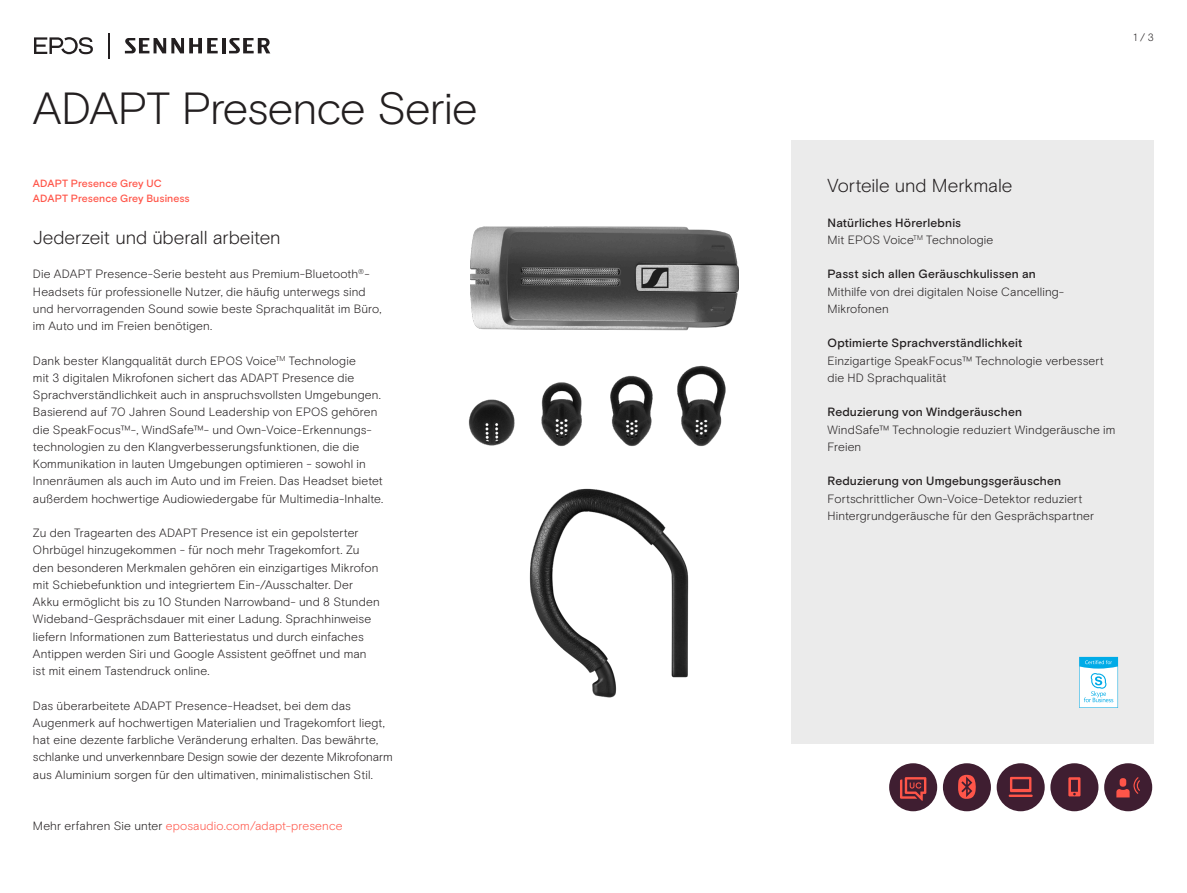
<style>
.page{position:relative;width:1187px;height:893px;background:#fff}
.page>*{position:absolute;margin:0;border:0;box-sizing:border-box;transform-origin:0 0}
.EPOS_headline_32_reg{font:300 45px "EPOS Basis";letter-spacing:-.02em;color:#231f20}
.EPOS_lead_intro_12_5{font:300 18.75px "EPOS Basis";letter-spacing:-.01em;color:#231f20}
.EPOS_bodytext{font:300 12px/17.2px "EPOS Basis";letter-spacing:.01em;color:#231f20}
.EPOS_bodytext-2{font:300 12px "EPOS Basis";letter-spacing:.01em;color:#ff5549}
.EPOS_bodytext-3{font:500 10.5px "EPOS Basis";letter-spacing:.01em;color:#ff5549}
.t1{font:300 10.5px "EPOS Basis";color:#231f20}
.s1{color:#231f20}
.s2{font-weight:500}
</style>
<div class="page">
<img style="left:470px;top:226px;width:268px;height:105px">
<img style="left:468px;top:365px;width:258px;height:82px">
<img style="left:519px;top:444px;width:170px;height:254px">
<svg style="left:108px;top:33px;width:1px;height:25px"></svg>
<svg style="left:229px;top:38px;width:41px;height:15px"></svg>
<svg style="left:125px;top:38px;width:93px;height:15px"></svg>
<hr style="left:222px;top:38px;width:3px;height:15px;background:#231f20">
<svg style="left:34px;top:37px;width:59px;height:17px"></svg>
<div style="left:791px;top:140px;width:362px;height:604px;background:#ebebeb"></div>
<svg style="left:1079px;top:657px;width:38px;height:51px;background:#b3e5f7"></svg>
<div style="left:889px;top:763px;width:48px;height:48px;background:#3f1e31;border-radius:50%"></div>
<svg style="left:900px;top:777px;width:26px;height:24px"></svg>
<div style="left:996px;top:763px;width:48px;height:48px;background:#3f1e31;border-radius:50%"></div>
<svg style="left:1010px;top:777px;width:21px;height:15px"></svg>
<hr style="left:1008px;top:795px;width:24px;height:2px;background:#ff5549">
<div style="left:942px;top:763px;width:48px;height:48px;background:#3f1e31;border-radius:50%"></div>
<svg style="left:958px;top:775px;width:18px;height:24px"></svg>
<div style="left:1050px;top:763px;width:48px;height:48px;background:#3f1e31;border-radius:50%"></div>
<svg style="left:1068px;top:777px;width:12px;height:19px"></svg>
<div style="left:1104px;top:763px;width:48px;height:48px;background:#3f1e31;border-radius:50%"></div>
<svg style="left:1116px;top:777px;width:23px;height:20px"></svg>
<p class="EPOS_headline_32_reg" style="left:33px;top:82px;width:446px">ADAPT Presence Serie</p>
<p class="EPOS_bodytext-3" style="left:33px;top:177px;width:130px">ADAPT Presence Grey UC</p>
<p class="EPOS_bodytext-3" style="left:33px;top:192px;width:158px">ADAPT Presence Grey Business</p>
<p class="EPOS_lead_intro_12_5" style="left:33px;top:226px;width:249px">Jederzeit und überall arbeiten</p>
<p class="EPOS_bodytext" style="left:33px;top:266px;width:350px">Die ADAPT Presence-Serie besteht aus Premium-Bluetooth<sup>®</sup>- Headsets für professionelle Nutzer, die häufig unterwegs sind und hervorragenden Sound sowie beste Sprachqualität im Büro, im Auto und im Freien benötigen.</p>
<p class="EPOS_bodytext" style="left:33px;top:352px;width:352px">Dank bester Klangqualität durch EPOS Voice<sup>TM</sup> Technologie<br>mit 3 digitalen Mikrofonen sichert das ADAPT Presence die Sprachverständlichkeit auch in anspruchsvollsten Umgebungen.<br>Basierend auf 70 Jahren Sound Leadership von EPOS gehören die SpeakFocus™-, WindSafe™- und Own-Voice-Erkennungs&shy;technologien zu den Klangverbesserungsfunktionen, die die Kommunikation in lauten Umgebungen optimieren - sowohl in Innenräumen als auch im Auto und im Freien. Das Headset bietet außerdem hochwertige Audiowiedergabe für Multimedia-Inhalte.</p>
<p class="EPOS_bodytext" style="left:33px;top:524px;width:348px">Zu den Tragearten des ADAPT Presence ist ein gepolsterter Ohrbügel hinzugekommen - für noch mehr Tragekomfort. Zu den besonderen Merkmalen gehören ein einzigartiges Mikrofon mit Schiebefunktion und integriertem Ein-/Ausschalter. Der Akku ermöglicht bis zu 10 Stunden Narrowband- und 8 Stunden Wideband-Gesprächsdauer mit einer Ladung. Sprachhinweise liefern Informationen zum Batteriestatus und durch einfaches Antippen werden Siri und Google Assistent geöffnet und man ist mit einem Tastendruck online.</p>
<p class="EPOS_bodytext" style="left:33px;top:697px;width:361px">Das überarbeitete ADAPT Presence-Headset, bei dem das Augenmerk auf hochwertigen Materialien und Tragekomfort liegt, hat eine dezente farbliche Veränderung erhalten. Das bewährte, schlanke und unverkennbare Design sowie der dezente Mikrofonarm aus Aluminium sorgen für den ultimativen, minimalistischen Stil.</p>
<p class="EPOS_bodytext-2" style="left:33px;top:819px;width:311px"><span class="s1">Mehr erfahren Sie unter</span> eposaudio.com/adapt-presence</p>
<p class="t1" style="left:1133px;top:31px;width:22px">1 / 3</p>
<p class="EPOS_lead_intro_12_5" style="left:827px;top:174px;width:186px">Vorteile und Merkmale</p>
<p class="EPOS_bodytext" style="left:827px;top:214px;width:167px"><span class="s2">Natürliches Hörerlebnis<br></span>Mit EPOS Voice<sup>TM</sup> Technologie</p>
<p class="EPOS_bodytext" style="left:827px;top:266px;width:238px"><span class="s2">Passt sich allen Geräuschkulissen an<br></span>Mithilfe von drei digitalen Noise Cancelling-<br>Mikrofonen</p>
<p class="EPOS_bodytext" style="left:827px;top:335px;width:278px"><span class="s2">Optimierte Sprachverständlichkeit<br></span>Einzigartige SpeakFocus™ Technologie verbessert die HD Sprachqualität</p>
<p class="EPOS_bodytext" style="left:827px;top:404px;width:289px"><span class="s2">Reduzierung von Windgeräuschen<br></span>WindSafe™ Technologie reduziert Windgeräusche im<br>Freien</p>
<p class="EPOS_bodytext" style="left:827px;top:473px;width:268px"><span class="s2">Reduzierung von Umgebungsgeräuschen<br></span>Fortschrittlicher Own-Voice-Detektor reduziert<br>Hintergrundgeräusche für den Gesprächspartner</p>
</div>
